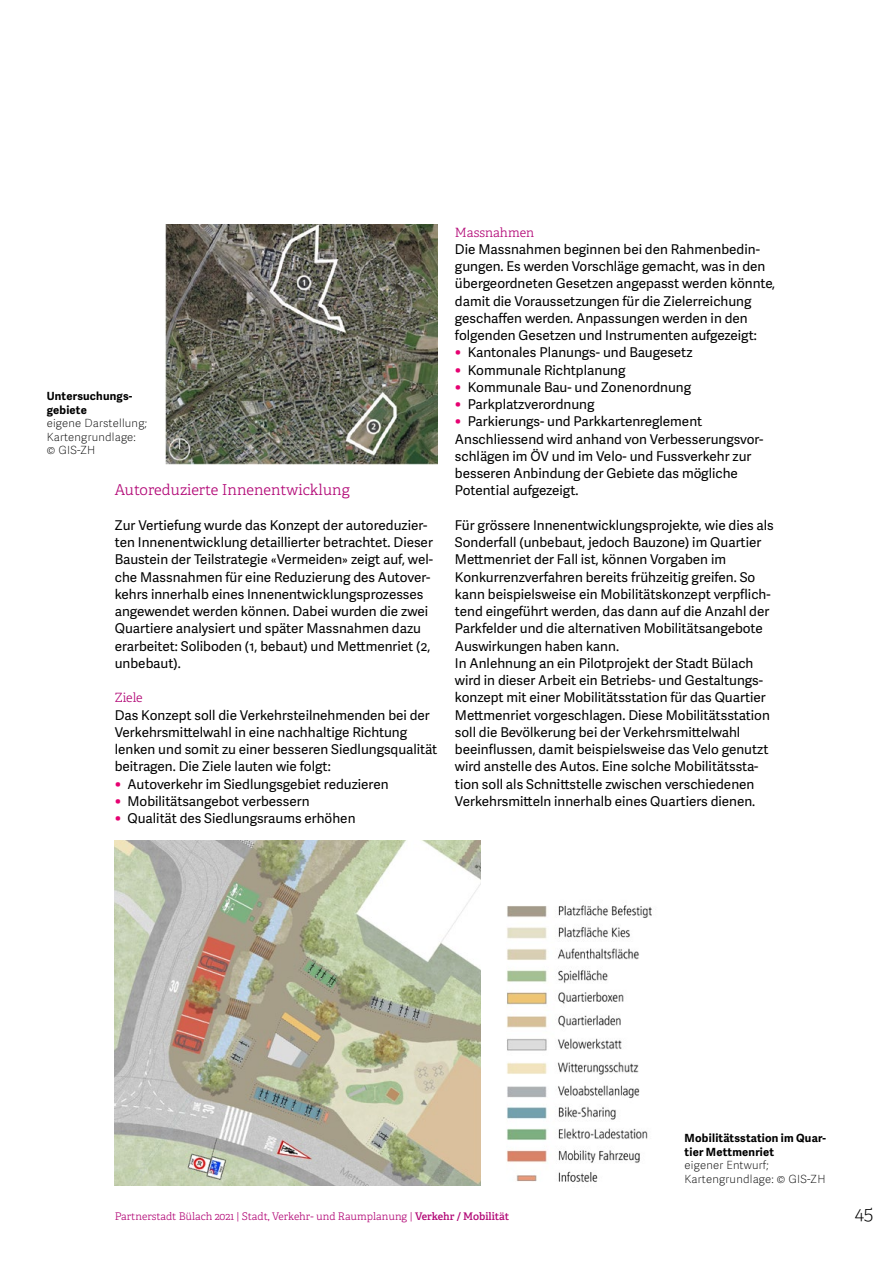
<style>
.page{position:relative;width:893px;height:1263px;background:#fff}
.page>*{position:absolute;margin:0;border:0;box-sizing:border-box;transform-origin:0 0}
.t1{font:19.5px "Adelle PE Th";color:#000}
.t2{font:15px "Adelle PE Lt";color:#b20776}
.t3{font:13.5px/17.2px "Adelle Sans";color:#000}
.t4{font:12.75px "Adelle PE Lt";color:#b20776}
.t5{font:100 11.25px/13.5px "Adelle Sans";letter-spacing:.02em;color:#000}
.t6{font:700 11.25px/13.5px "Adelle Sans";letter-spacing:.02em;color:#000}
.t7{font:10.5px "Adelle PE Lt";color:#b20776}
.s1{font-size:16.5px;color:#e60071}
.s2{font-family:"Adelle PE Sb"}
</style>
<div class="page">
<img style="left:166px;top:224px;width:272px;height:240px">
<img style="left:472px;top:884px;width:180px;height:302px">
<img style="left:115px;top:840px;width:365px;height:345px">
<p class="t6" style="left:47px;top:389px;width:87px">Untersuchungs&shy;gebiete</p>
<p class="t5" style="left:47px;top:416px;width:102px">eigene Darstellung;<br>Kartengrundlage: © GIS-ZH</p>
<p class="t2" style="left:115px;top:479px;width:236px">Autoreduzierte Innenentwicklung</p>
<p class="t3" style="left:115px;top:516px;width:320px">Zur Vertiefung wurde das Konzept der autoreduzier&shy;ten Innenentwicklung detaillierter betrachtet. Dieser Baustein der Teilstrategie «Vermeiden» zeigt auf, wel&shy;che Massnahmen für eine Reduzierung des Autover&shy;kehrs innerhalb eines Innenentwicklungsprozesses angewendet werden können. Dabei wurden die zwei Quartiere analysiert und später Massnahmen dazu erarbeitet: Soliboden (1, bebaut) und Mettmenriet (2, unbebaut).</p>
<p class="t4" style="left:115px;top:689px;width:30px">Ziele</p>
<p class="t3" style="left:115px;top:706px;width:324px">Das Konzept soll die Verkehrsteilnehmenden bei der Verkehrsmittelwahl in eine nachhaltige Richtung lenken und somit zu einer besseren Siedlungsqualität beitragen. Die Ziele lauten wie folgt:</p>
<p class="t3" style="left:115px;top:775px;width:275px"><span class="s1">•</span> Autoverkehr im Siedlungsgebiet reduzieren</p>
<p class="t3" style="left:115px;top:792px;width:196px"><span class="s1">•</span> Mobilitätsangebot verbessern</p>
<p class="t3" style="left:115px;top:809px;width:242px"><span class="s1">•</span> Qualität des Siedlungsraums erhöhen</p>
<p class="t4" style="left:455px;top:223px;width:81px">Massnahmen</p>
<p class="t3" style="left:455px;top:240px;width:322px">Die Massnahmen beginnen bei den Rahmenbedin&shy;gungen. Es werden Vorschläge gemacht, was in den übergeordneten Gesetzen angepasst werden könnte, damit die Voraussetzungen für die Zielerreichung geschaffen werden. Anpassungen werden in den folgenden Gesetzen und Instrumenten aufgezeigt:</p>
<p class="t3" style="left:455px;top:343px;width:239px"><span class="s1">•</span> Kantonales Planungs- und Baugesetz</p>
<p class="t3" style="left:455px;top:361px;width:172px"><span class="s1">•</span> Kommunale Richtplanung</p>
<p class="t3" style="left:455px;top:378px;width:238px"><span class="s1">•</span> Kommunale Bau- und Zonenordnung</p>
<p class="t3" style="left:455px;top:395px;width:141px"><span class="s1">•</span> Parkplatzverordnung</p>
<p class="t3" style="left:455px;top:412px;width:310px"><span class="s1">•</span> Parkierungs- und Parkkartenreglement Anschliessend wird anhand von Verbesserungsvor&shy;schlägen im ÖV und im Velo- und Fussverkehr zur besseren Anbindung der Gebiete das mögliche Potential aufgezeigt.</p>
<p class="t3" style="left:455px;top:516px;width:320px">Für grössere Innenentwicklungsprojekte, wie dies als Sonderfall (unbebaut, jedoch Bauzone) im Quartier Mettmenriet der Fall ist, können Vorgaben im Konkurrenzverfahren bereits frühzeitig greifen. So kann beispielsweise ein Mobilitätskonzept verpflich&shy;tend eingeführt werden, das dann auf die Anzahl der Parkfelder und die alternativen Mobilitätsangebote Auswirkungen haben kann.<br>In Anlehnung an ein Pilotprojekt der Stadt Bülach wird in dieser Arbeit ein Betriebs- und Gestaltungs&shy;konzept mit einer Mobilitätsstation für das Quartier Mettmenriet vorgeschlagen. Diese Mobilitätsstation soll die Bevölkerung bei der Verkehrsmittelwahl beeinflussen, damit beispielsweise das Velo genutzt wird anstelle des Autos. Eine solche Mobilitätssta&shy;tion soll als Schnittstelle zwischen verschiedenen Verkehrsmitteln innerhalb eines Quartiers dienen.</p>
<p class="t6" style="left:685px;top:1131px;width:143px">Mobilitätsstation im Quar&shy;tier Mettmenriet</p>
<p class="t5" style="left:685px;top:1158px;width:142px">eigener Entwurf;<br>Kartengrundlage: © GIS-ZH</p>
<p class="t7" style="left:115px;top:1209px;width:396px">Partnerstadt Bülach 2021 | Stadt, Verkehr- und Raumplanung | <span class="s2">Verkehr / Mobilität</span></p>
<h1 class="t1" style="left:855px;top:1199px;width:20px">45</h1>
</div>
